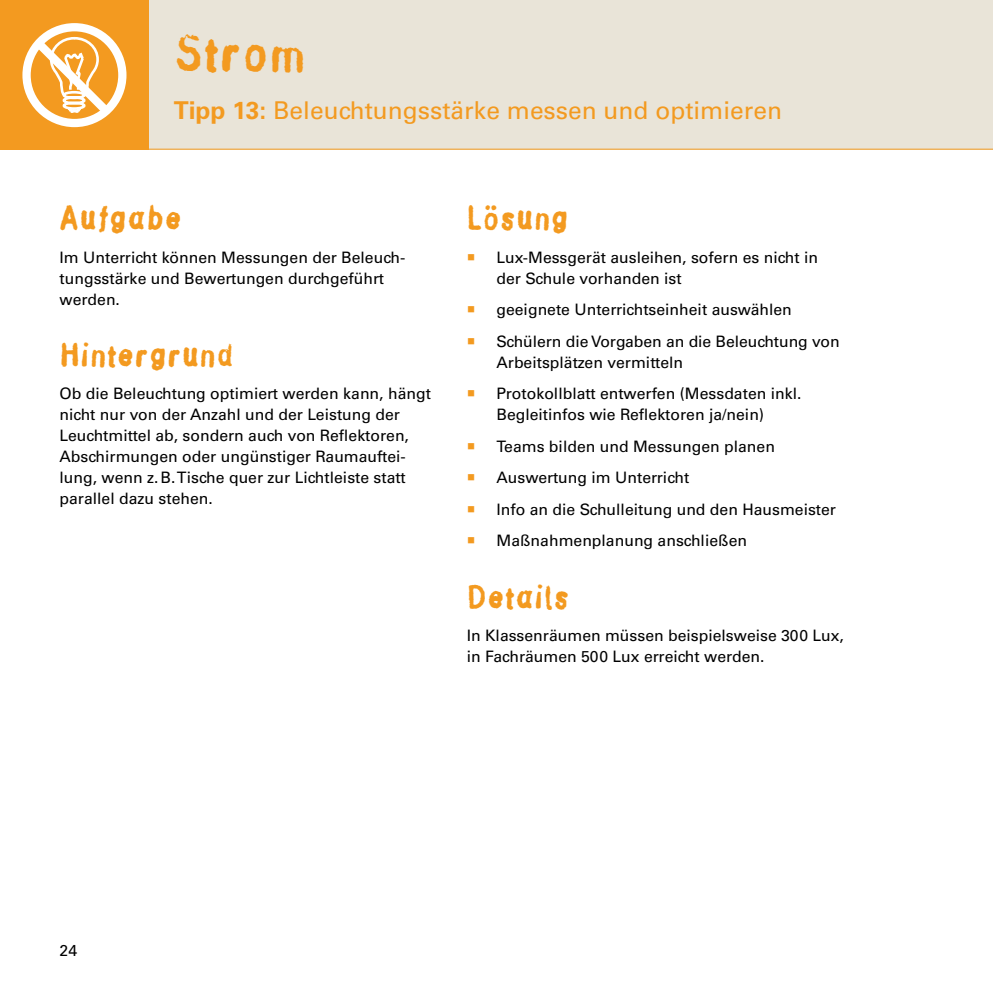
<style>
.page{position:relative;width:993px;height:993px;background:#fff}
.page>*{position:absolute;margin:0;border:0;box-sizing:border-box;transform-origin:0 0}
.t1{font:49px "Stamp Gothic";color:#f39a20}
.t2{font:31.5px "Stamp Gothic";color:#f39a20}
.t3{font:24.5px "Univers LT Std";color:#f39a20}
.t4{font:15.75px/21px "Univers LT Std";color:#000}
.s1{font-weight:700}
.s2{color:#f39a20}
</style>
<div class="page">
<div style="left:149px;top:0;width:843px;height:149px;background:#e9e4d8"></div>
<div style="left:0;top:0;width:149px;height:149px;background:#f39a20"></div>
<div style="left:22px;top:23px;width:104px;height:104px;border:8px solid #fff;border-radius:50%"></div>
<svg style="left:26px;top:31px;width:92px;height:92px"></svg>
<h1 class="t1" style="left:174px;top:21px;width:134px">Strom</h1>
<h3 class="t3" style="left:174px;top:96px;width:609px"><span class="s1">Tipp 13:</span> Beleuchtungsstärke messen und optimieren</h3>
<h2 class="t2" style="left:60px;top:198px;width:124px">Aufgabe</h2>
<p class="t4" style="left:60px;top:247px;width:347px">Im Unterricht können Messungen der Beleuch&shy;tungsstärke und Bewertungen durchgeführt werden.</p>
<h2 class="t2" style="left:60px;top:334px;width:175px">Hintergrund</h2>
<p class="t4" style="left:60px;top:383px;width:373px">Ob die Beleuchtung optimiert werden kann, hängt nicht nur von der Anzahl und der Leistung der Leuchtmittel ab, sondern auch von Reflektoren, Abschirmungen oder ungünstiger Raumauftei&shy;lung, wenn z.B. Tische quer zur Lichtleiste statt parallel dazu stehen.</p>
<h2 class="t2" style="left:466px;top:198px;width:103px">Lösung</h2>
<p class="t4" style="left:496px;top:247px;width:323px;text-indent:-30px"><span class="s2">○</span> Lux-Messgerät ausleihen, sofern es nicht in der Schule vorhanden ist</p>
<p class="t4" style="left:466px;top:299px;width:326px"><span class="s2">○</span> geeignete Unterrichtseinheit auswählen</p>
<p class="t4" style="left:496px;top:331px;width:345px;text-indent:-30px"><span class="s2">○</span> Schülern die Vorgaben an die Beleuchtung von<br>Arbeitsplätzen vermitteln</p>
<p class="t4" style="left:466px;top:383px;width:336px;text-align:center"><span class="s2">○</span> Protokollblatt entwerfen (Messdaten inkl.<br>Begleitinfos wie Reflektoren ja/nein)</p>
<p class="t4" style="left:466px;top:436px;width:309px"><span class="s2">○</span> Teams bilden und Messungen planen</p>
<p class="t4" style="left:466px;top:467px;width:224px"><span class="s2">○</span> Auswertung im Unterricht</p>
<p class="t4" style="left:466px;top:499px;width:371px"><span class="s2">○</span> Info an die Schulleitung und den Hausmeister</p>
<p class="t4" style="left:466px;top:530px;width:282px"><span class="s2">○</span> Maßnahmenplanung anschließen</p>
<h2 class="t2" style="left:466px;top:576px;width:105px">Details</h2>
<p class="t4" style="left:466px;top:625px;width:378px">In Klassenräumen müssen beispielsweise 300 Lux, in Fachräumen 500 Lux erreicht werden.</p>
<p class="t4" style="left:60px;top:940px;width:19px">24</p>
</div>
